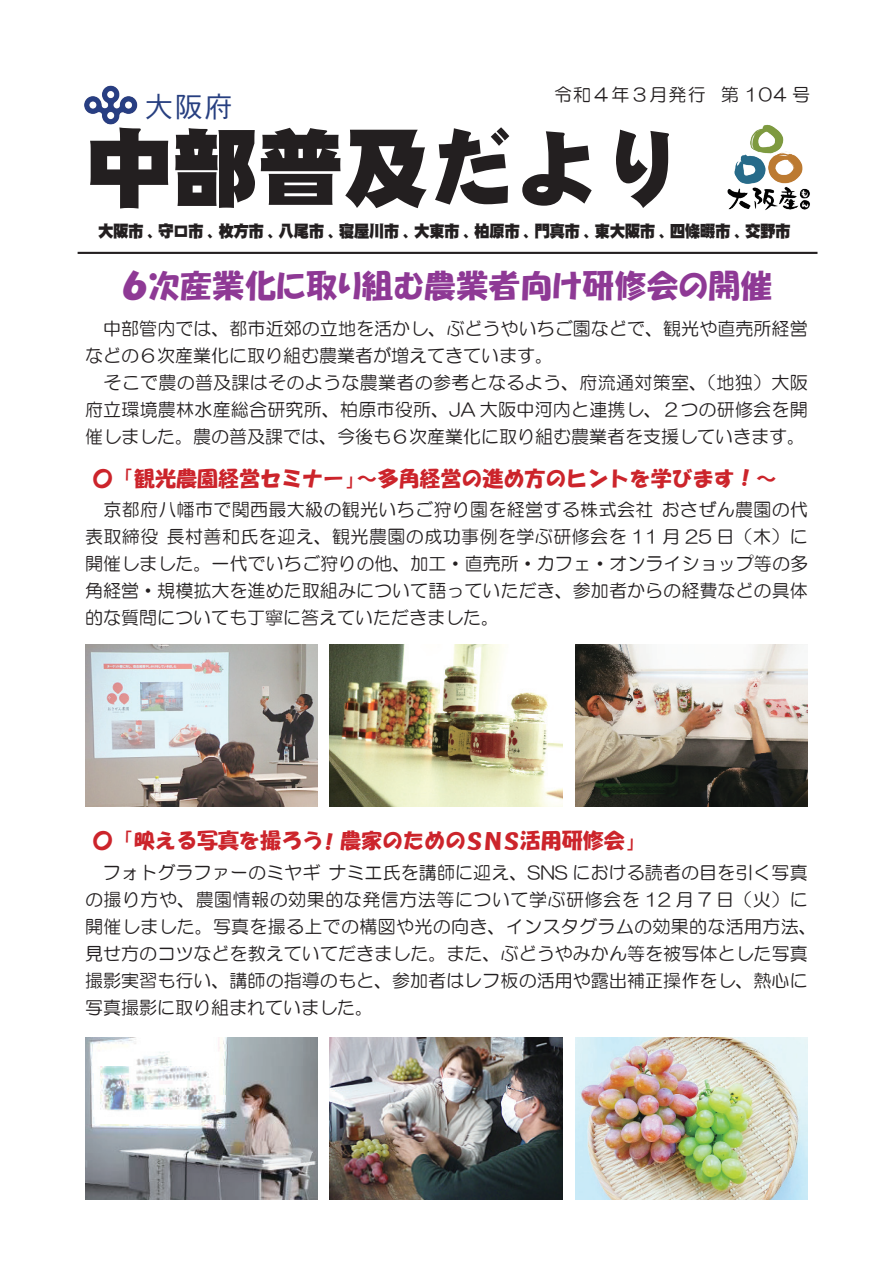
<style>
.page{position:relative;width:893px;height:1263px;background:#fff}
.page>*{position:absolute;margin:0;border:0;box-sizing:border-box;transform-origin:0 0}
.t1{font:85.5px "DF Gothic UB WIN RKSJ H";color:#231f20}
.t2{font:31.5px "HGP Soei Kakupoptai";letter-spacing:.02em;color:#8e3995}
.t3{font:28.5px "DFHS Gothic Std W3";color:#273f80}
.t4{font:21px "HGS Soei Kakupoptai";color:#cc242b}
.t5{font:18px/27px "HG Maru Gothic MPRO";letter-spacing:.005em;color:#231f20}
.t6{font:18px "HG Maru Gothic MPRO";letter-spacing:.06em;color:#231f20}
.t7{font:16.5px "DF Gothic UB WIN RKSJ H";letter-spacing:-.04em;color:#231f20;scale:.95 1}
.s1{font-size:33px}
.s2{font-size:22.2px}
</style>
<div class="page">
<img style="left:727px;top:124px;width:83px;height:87px">
<img style="left:84px;top:85px;width:54px;height:40px">
<hr style="left:78px;top:252px;width:739px;height:2px;background:#231f20">
<img style="left:85px;top:645px;width:232px;height:161px">
<img style="left:330px;top:645px;width:232px;height:161px">
<img style="left:575px;top:645px;width:233px;height:161px">
<img style="left:85px;top:1037px;width:232px;height:162px">
<img style="left:330px;top:1037px;width:232px;height:162px">
<img style="left:575px;top:1037px;width:233px;height:162px">
<p class="t3" style="left:145px;top:91px;width:89px">大阪府</p>
<p class="t6" style="left:554px;top:85px;width:153px">令和４年３月発行</p>
<p class="t5" style="left:721px;top:81px;width:91px">第 104 号</p>
<p class="t1" style="left:87px;top:125px;width:600px">中部普及だより</p>
<p class="t7" style="left:98px;top:223px;width:731px">大阪市､守口市､枚方市､八尾市､寝屋川市､大東市､柏原市､門真市､東大阪市､四條畷市､交野市</p>
<p class="t2" style="left:122px;top:270px;width:652px"><span class="s1">６</span>次産業化に取り組む農業者向け研修会の開催</p>
<p class="t5" style="left:85px;top:315px;width:724px">　中部管内では、都市近郊の立地を活かし、ぶどうやいちご園などで、観光や直売所経営などの６次産業化に取り組む農業者が増えてきています。</p>
<p class="t5" style="left:85px;top:369px;width:724px;text-align:justify">　そこで農の普及課はそのような農業者の参考となるよう、府流通対策室、（地独）大阪府立環境農林水産総合研究所、柏原市役所、JA 大阪中河内と連携し、２つの研修会を開催しました。農の普及課では、今後も６次産業化に取り組む農業者を支援していきます。</p>
<p class="t4" style="left:92px;top:468px;width:686px">〇「観光農園経営セミナー」～多角経営の進め方のヒントを学びます!~</p>
<p class="t5" style="left:662px;top:496px;width:148px">おさぜん農園の代</p>
<p class="t5" style="left:167px;top:496px;width:643px;text-indent:-82px">　京都府八幡市で関西最大級の観光いちご狩り園を経営する株式会社<br>長村善和氏を迎え、観光農園の成功事例を学ぶ研修会を 11 月 25 日（木）に</p>
<p class="t5" style="left:85px;top:523px;width:725px">表取締役<br>開催しました。一代でいちご狩りの他、加工・直売所・カフェ・オンライショップ等の多角経営・規模拡大を進めた取組みについて語っていただき、参加者からの経費などの具体的な質問についても丁寧に答えていただきました。</p>
<p class="t4" style="left:92px;top:830px;width:232px">〇「映える写真を撮ろう</p>
<p class="t5" style="left:85px;top:858px;width:733px">　フォトグラファーのミヤギナミエ氏を講師に迎え、SNS における読者の目を引く写真の撮り方や、農園情報の効果的な発信方法等について学ぶ研修会を 12 月 7 日（火）に開催しました。写真を撮る上での構図や光の向き、インスタグラムの効果的な活用方法、見せ方のコツなどを教えていてだきました。また、ぶどうやみかん等を被写体とした写真撮影実習も行い、講師の指導のもと、参加者はレフ板の活用や露出補正操作をし、熱心に写真撮影に取り組まれていました。</p>
<p class="t4" style="left:318px;top:830px;width:329px">！農家のための<span class="s2">ＳＮＳ</span>活用研修会「</p>
</div>
